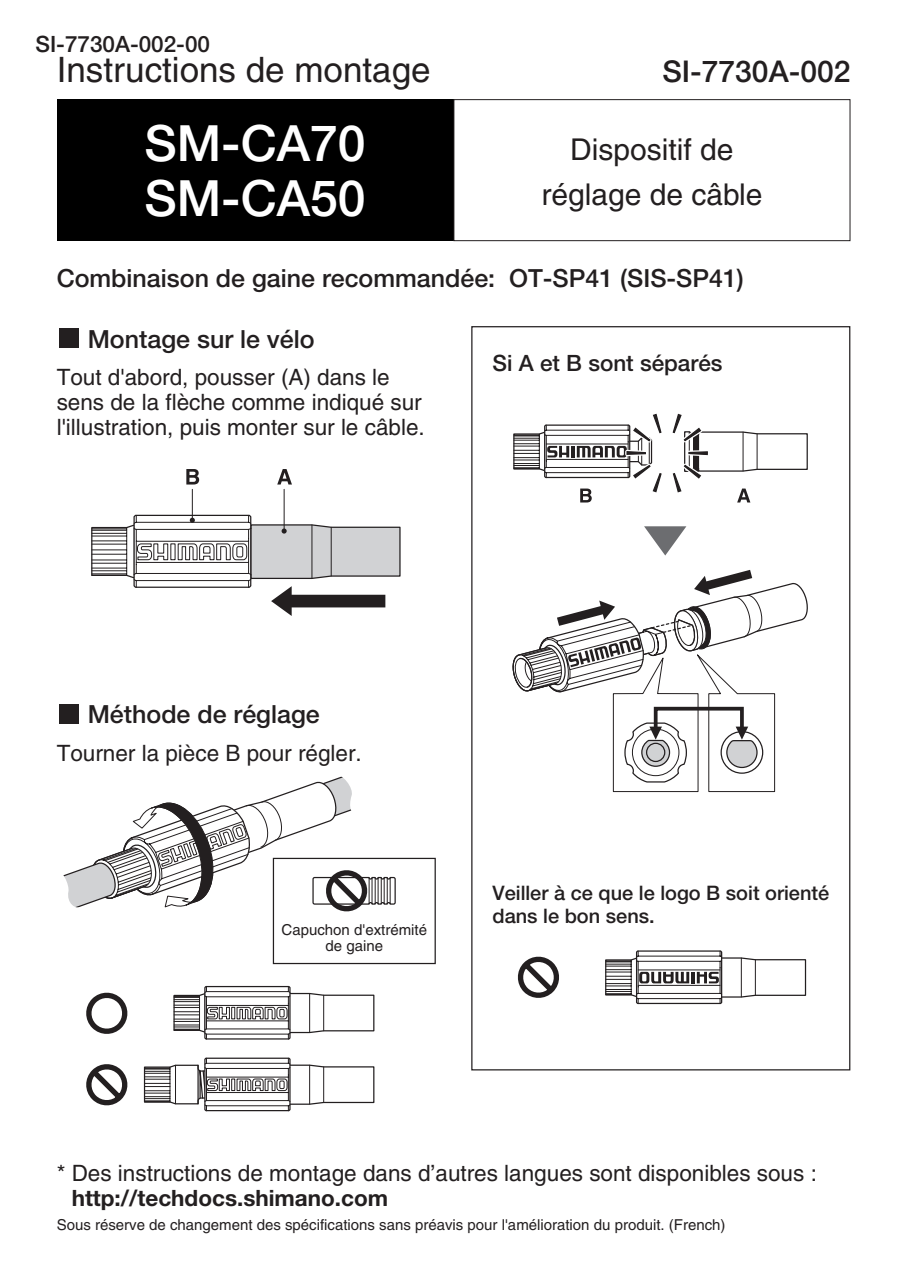
<style>
.page{position:relative;width:905px;height:1288px;background:#fff}
.page>*{position:absolute;margin:0;border:0;box-sizing:border-box;transform-origin:0 0}
.t1{font:500 50px/55px "Helvetica Neue";color:#fff}
.t2{font:35px "Helvetica";color:#231f20}
.t3{font:30px/45px "Helvetica";color:#231f20;text-align:center}
.t4{font:500 30px "Helvetica Neue";color:#231f20}
.t5{font:500 25px "Helvetica Neue";color:#231f20}
.t6{font:22.5px/25px "Helvetica";color:#231f20}
.t7{font:500 22.5px "Helvetica Neue";color:#231f20}
.t8{font:700 22.5px "Helvetica Neue";color:#231f20}
.t9{font:500 20px/22.5px "Helvetica Neue";color:#231f20}
.t10{font:15px/16.2px "Helvetica";color:#231f20;text-align:center}
</style>
<div class="page">
<svg style="left:512px;top:413px;width:296px;height:379px"></svg>
<div style="left:57px;top:99px;width:397px;height:142px;background:#000"></div>
<div style="left:454px;top:99px;width:396px;height:142px;border:1px solid #231f20"></div>
<svg style="left:143px;top:985px;width:232px;height:127px"></svg>
<svg style="left:86px;top:992px;width:41px;height:114px"></svg>
<svg style="left:605px;top:950px;width:202px;height:55px"></svg>
<hr style="left:638px;top:969px;width:82px;height:1px;background:#231f20">
<hr style="left:638px;top:985px;width:82px;height:1px;background:#231f20">
<svg style="left:517px;top:956px;width:42px;height:42px"></svg>
<svg style="left:91px;top:469px;width:310px;height:147px"></svg>
<div style="left:59px;top:328px;width:19px;height:20px;background:#231f20"></div>
<div style="left:59px;top:704px;width:19px;height:19px;background:#231f20"></div>
<svg style="left:63px;top:776px;width:333px;height:142px"></svg>
<div style="left:273px;top:857px;width:163px;height:107px;border:1px solid #231f20"></div>
<p class="t7" style="left:35px;top:35px;width:176px">SI-7730A-002-00</p>
<h2 class="t2" style="left:57px;top:57px;width:375px">Instructions de montage</h2>
<h3 class="t4" style="left:663px;top:60px;width:189px">SI-7730A-002</h3>
<h1 class="t1" style="left:144px;top:120px;width:223px">SM-CA70<br>SM-CA50</h1>
<h3 class="t3" style="left:541px;top:130px;width:223px">Dispositif de réglage de câble</h3>
<p class="t5" style="left:57px;top:269px;width:689px">Combinaison de gaine recommandée: OT-SP41 (SIS-SP41)</p>
<p class="t5" style="left:88px;top:330px;width:228px">Montage sur le vélo</p>
<p class="t6" style="left:57px;top:366px;width:370px">Tout d'abord, pousser (A) dans le sens de la flèche comme indiqué sur l'illustration, puis monter sur le câble.</p>
<p class="t7" style="left:493px;top:354px;width:232px">Si A et B sont séparés</p>
<p class="t5" style="left:88px;top:705px;width:234px">Méthode de réglage</p>
<p class="t6" style="left:57px;top:742px;width:307px">Tourner la pièce B pour régler.</p>
<p class="t10" style="left:282px;top:923px;width:147px">Capuchon d'extrémité de gaine</p>
<p class="t9" style="left:493px;top:884px;width:338px">Veiller à ce que le logo B soit orienté dans le bon sens.</p>
<p class="t6" style="left:57px;top:1162px;width:762px">* Des instructions de montage dans d’autres langues sont disponibles sous :</p>
<p class="t8" style="left:72px;top:1189px;width:318px">http://techdocs.shimano.com</p>
<p class="t10" style="left:57px;top:1218px;width:670px">Sous réserve de changement des spécifications sans préavis pour l'amélioration du produit. (French)</p>
</div>
